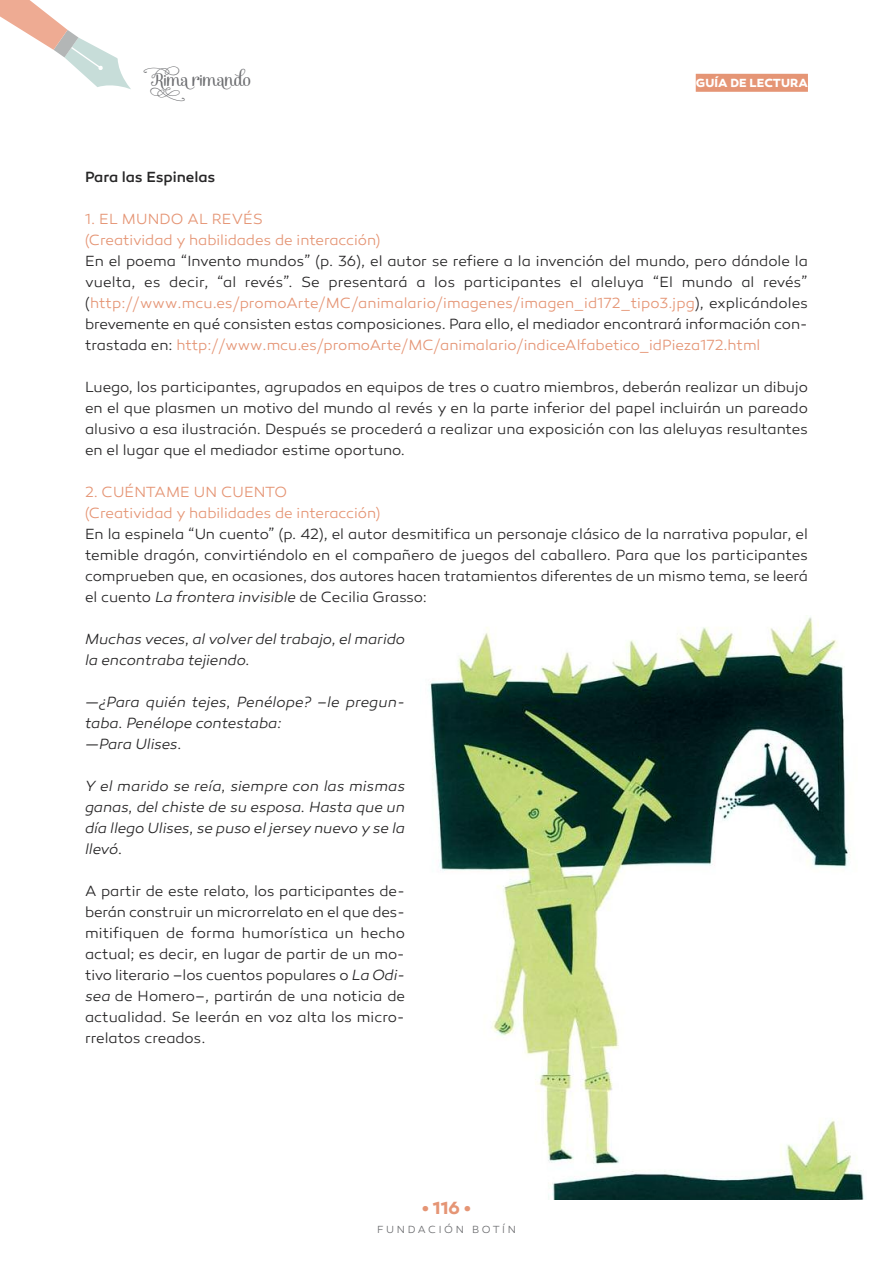
<style>
.page{position:relative;width:893px;height:1263px;background:#fff}
.page>*{position:absolute;margin:0;border:0;box-sizing:border-box;transform-origin:0 0}
.t1{font:18px "Mishka";color:#6d6e71}
.t2{font:700 18px "Canaro";color:#e59575}
.t3{font:300 15px/21px "Canaro";letter-spacing:-.005em;color:#272627;text-align:justify}
.t4{font:italic 300 15px/21px "Canaro";letter-spacing:-.005em;color:#272627}
.t5{font:300 15px/21px "Canaro";letter-spacing:-.005em;color:#e59575}
.t6{font:500 15px "Canaro";letter-spacing:-.005em;color:#272627}
.t7{font:700 12px "Canaro";letter-spacing:.005em;color:#fff}
.t8{font:300 10.5px "Canaro";letter-spacing:.255em;color:#6d6e71}
.s1{color:#e59575}
.s2{font-style:italic}
</style>
<div class="page">
<svg style="left:0;top:0;width:131px;height:89px"></svg>
<div style="left:696px;top:74px;width:112px;height:18px;background:#e59575"></div>
<img style="left:428px;top:615px;width:437px;height:584px">
<p class="t1" style="left:151px;top:70px;width:101px">Rima rimando</p>
<p class="t7" style="left:696px;top:79px;width:114px">GUÍA DE LECTURA</p>
<p class="t6" style="left:85px;top:172px;width:132px">Para las Espinelas</p>
<p class="t5" style="left:85px;top:211px;width:297px">1. EL MUNDO AL REVÉS<br>(Creatividad y habilidades de interacción)</p>
<p class="t3" style="left:85px;top:253px;width:724px">En el poema “Invento mundos” (p. 36), el autor se refiere a la invención del mundo, pero dándole la vuelta, es decir, “al revés”. Se presentará a los participantes el aleluya “El mundo al revés” (<span class="s1">http://www.mcu.es/promoArte/MC/animalario/imagenes/imagen_id172_tipo3.jpg</span>), explicándoles brevemente en qué consisten estas composiciones. Para ello, el mediador encontrará información con&shy;trastada en: <span class="s1">http://www.mcu.es/promoArte/MC/animalario/indiceAlfabetico_idPieza172.html</span></p>
<p class="t3" style="left:85px;top:379px;width:724px">Luego, los participantes, agrupados en equipos de tres o cuatro miembros, deberán realizar un dibujo en el que plasmen un motivo del mundo al revés y en la parte inferior del papel incluirán un pareado alusivo a esa ilustración. Después se procederá a realizar una exposición con las aleluyas resultantes en el lugar que el mediador estime oportuno.</p>
<p class="t5" style="left:85px;top:484px;width:297px">2. CUÉNTAME UN CUENTO<br>(Creatividad y habilidades de interacción)</p>
<p class="t3" style="left:85px;top:526px;width:724px">En la espinela “Un cuento” (p. 42), el autor desmitifica un personaje clásico de la narrativa popular, el temible dragón, convirtiéndolo en el compañero de juegos del caballero. Para que los participantes comprueben que, en ocasiones, dos autores hacen tratamientos diferentes de un mismo tema, se leerá el cuento <span class="s2">La frontera invisible</span> de Cecilia Grasso:</p>
<p class="t4" style="left:85px;top:631px;width:321px">Muchas veces, al volver del trabajo, el marido la encontraba tejiendo.</p>
<p class="t4" style="left:85px;top:694px;width:321px">—¿Para quién tejes, Penélope? –le pregun&shy;taba. Penélope contestaba:<br>—Para Ulises.</p>
<p class="t4" style="left:85px;top:778px;width:321px;text-align:justify">Y el marido se reía, siempre con las mismas ganas, del chiste de su esposa. Hasta que un día llego Ulises, se puso el jersey nuevo y se la llevó.</p>
<p class="t3" style="left:85px;top:883px;width:322px">A partir de este relato, los participantes de&shy;berán construir un microrrelato en el que des&shy;mitifiquen de forma humorística un hecho actual; es decir, en lugar de partir de un mo&shy;tivo literario –los cuentos populares o <span class="s2">La Odi&shy;sea</span> de Homero–, partirán de una noticia de actualidad. Se leerán en voz alta los micro&shy;rrelatos creados.</p>
<p class="t2" style="left:422px;top:1201px;width:50px">• 116 •</p>
<p class="t8" style="left:377px;top:1226px;width:140px">FUNDACIÓN BOTÍN</p>
</div>
